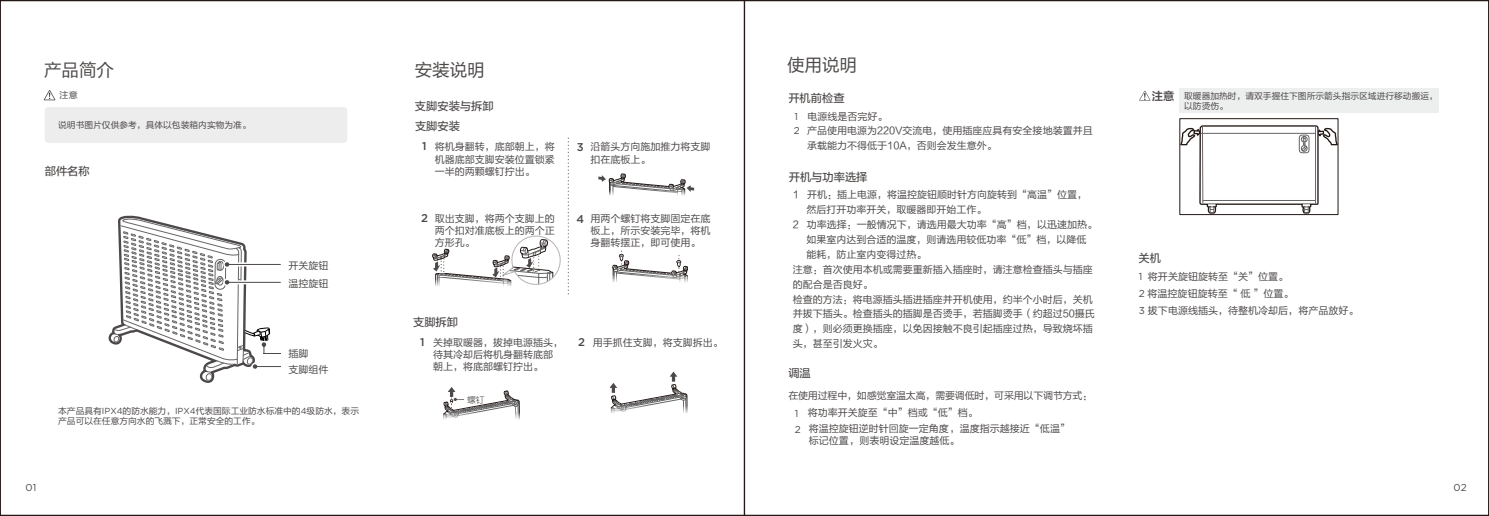
<style>
.page{position:relative;width:1489px;height:516px;background:#fff}
.page>*{position:absolute;margin:0;border:0;box-sizing:border-box;transform-origin:0 0}
.t1{font:17.5px "FZLTHK GBK1 0";color:#4c4948}
.t2{font:11.25px/20.2px "FZLTZHUNHK GBK1 0";color:#4c4948}
.t3{font:500 11.25px "Gotham";color:#4c4948}
.t4{font:10px/12px "FZLTHK GBK1 0";color:#4c4948}
.t5{font:10px "FZLTHK GBK1 0";letter-spacing:-.02em;color:#4c4948}
.t6{font:10px "Gotham";color:#4c4948}
.t7{font:9.88px "Gotham";color:#4c4948}
.t8{font:8.75px/10.5px "FZLTHK GBK1 0";color:#4c4948}
.t9{font:8.75px "FZLTHK GBK1 0";color:#4c4948;scale:1.04 1}
.t10{font:8.75px "FZLTXHK";color:#4c4948}
.s1{font-family:"Gotham"}
.s2{font-family:"Gotham";font-weight:500;font-size:11.25px}
.s3{font-family:"Gotham";font-size:9.88px}
.s4{font-family:"FZLTZCHK GBK1 0";font-size:11.25px}
</style>
<div class="page">
<svg style="left:44px;top:90px;width:11px;height:10px"></svg>
<div style="left:45px;top:107px;width:302px;height:36px;background:#eeedee;border-radius:4px"></div>
<svg style="left:109px;top:217px;width:172px;height:163px"></svg>
<svg style="left:598px;top:173px;width:96px;height:23px"></svg>
<svg style="left:432px;top:137px;width:137px;height:157px"></svg>
<svg style="left:612px;top:250px;width:76px;height:32px"></svg>
<svg style="left:443px;top:387px;width:77px;height:33px"></svg>
<svg style="left:610px;top:371px;width:77px;height:43px"></svg>
<svg style="left:1139px;top:91px;width:11px;height:10px"></svg>
<div style="left:1178px;top:88px;width:260px;height:25px;background:#edeeee"></div>
<div style="left:1179px;top:118px;width:159px;height:97px;border:1px solid #231815"></div>
<svg style="left:1179px;top:124px;width:160px;height:91px"></svg>
<h1 class="t1" style="left:44px;top:60px;width:72px">产品简介</h1>
<p class="t9" style="left:60px;top:90px;width:19px">注意</p>
<p class="t8" style="left:58px;top:119px;width:194px">说明书图片仅供参考，具体以包装箱内实物为准。</p>
<p class="t2" style="left:45px;top:161px;width:46px">部件名称</p>
<p class="t4" style="left:289px;top:257px;width:42px;line-height:17.9px">开关旋钮温控旋钮</p>
<p class="t4" style="left:289px;top:347px;width:21px">插脚</p>
<p class="t4" style="left:289px;top:363px;width:41px">支脚组件</p>
<p class="t8" style="left:58px;top:405px;width:302px">本产品具有<span class="s1">IPX4</span>的防水能力，<span class="s1">IPX4</span>代表国际工业防水标准中的<span class="s1">4</span>级防水，表示产品可以在任意方向水的飞溅下，正常安全的工作。</p>
<h1 class="t1" style="left:415px;top:60px;width:71px">安装说明</h1>
<p class="t2" style="left:415px;top:96px;width:80px">支脚安装与拆卸支脚安装</p>
<p class="t4" style="left:435px;top:141px;width:121px;text-align:justify;text-indent:-13px"><span class="s2">1</span> 将机身翻转，底部朝上，将机器底部支脚安装位置锁紧一半的两颗螺钉拧出。</p>
<p class="t4" style="left:435px;top:213px;width:121px;text-align:justify">取出支脚，将两个支脚上的两个扣对准底板上的两个正方形孔。</p>
<p class="t4" style="left:590px;top:141px;width:121px;text-indent:-14px"><span class="s2">3</span> 沿箭头方向施加推力将支脚扣在底板上。</p>
<p class="t3" style="left:421px;top:211px;width:8px">2</p>
<p class="t4" style="left:590px;top:213px;width:122px;text-align:justify;text-indent:-14px"><span class="s2">4</span> 用两个螺钉将支脚固定在底板上，所示安装完毕，将机身翻转摆正，即可使用。</p>
<p class="t2" style="left:413px;top:312px;width:46px">支脚拆卸</p>
<p class="t4" style="left:433px;top:336px;width:131px;text-indent:-13px"><span class="s2">1</span> 关掉取暖器，拔掉电源插头，待其冷却后将机身翻转底部朝上，将底部螺钉拧出。</p>
<p class="t4" style="left:578px;top:336px;width:146px"><span class="s2">2</span> 用手抓住支脚，将支脚拆出。</p>
<p class="t10" style="left:467px;top:394px;width:19px">螺钉</p>
<h1 class="t1" style="left:787px;top:55px;width:71px">使用说明</h1>
<p class="t2" style="left:788px;top:88px;width:58px">开机前检查</p>
<p class="t4" style="left:807px;top:109px;width:287px;line-height:14.5px;text-indent:-13px"><span class="s3">1</span> 电源线是否完好。<br>产品使用电源为220V交流电，使用插座应具有安全接地装置并且承载能力不得低于10A，否则会发生意外。</p>
<p class="t7" style="left:794px;top:124px;width:7px">2</p>
<p class="t2" style="left:789px;top:166px;width:80px">开机与功率选择</p>
<p class="t4" style="left:793px;top:189px;width:296px">1 开机：插上电源，将温控旋钮顺时针方向旋转到“高温”位置，</p>
<p class="t4" style="left:806px;top:203px;width:181px">然后打开功率开关，取暖器即开始工作。</p>
<p class="t4" style="left:793px;top:218px;width:306px">2 功率选择：一般情况下，请选用最大功率“高”档，以迅速加热。</p>
<p class="t4" style="left:806px;top:233px;width:282px">如果室内达到合适的温度，则请选用较低功率“低”档，以降低</p>
<p class="t4" style="left:806px;top:248px;width:121px">能耗，防止室内变得过热。</p>
<p class="t4" style="left:793px;top:263px;width:301px">注意：首次使用本机或需要重新插入插座时，请注意检查插头与插座</p>
<p class="t4" style="left:793px;top:278px;width:81px">的配合是否良好。</p>
<p class="t4" style="left:793px;top:293px;width:301px">检查的方法：将电源插头插进插座并开机使用，约半个小时后，关机</p>
<p class="t4" style="left:793px;top:308px;width:304px">并拔下插头。检查插头的插脚是否烫手，若插脚烫手（约超过50摄氏</p>
<p class="t4" style="left:793px;top:322px;width:301px">度），则必须更换插座，以免因接触不良引起插座过热，导致烧坏插</p>
<p class="t4" style="left:793px;top:337px;width:91px">头，甚至引发火灾。</p>
<p class="t2" style="left:788px;top:362px;width:24px">调温</p>
<p class="t5" style="left:788px;top:390px;width:305px">在使用过程中，如感觉室温太高，需要调低时，可采用以下调节方式：</p>
<p class="t4" style="left:795px;top:406px;width:184px"><span class="s1">1</span> 将功率开关旋至“中”档或“低”档。</p>
<p class="t4" style="left:809px;top:422px;width:263px">将温控旋钮逆时针回旋一定角度，温度指示越接近“低温”</p>
<p class="t4" style="left:809px;top:434px;width:152px">标记位置，则表明设定温度越低。</p>
<p class="t6" style="left:795px;top:423px;width:7px">2</p>
<p class="t8" style="left:1184px;top:90px;width:255px;text-indent:-32px"><span class="s4">注意</span> 取暖器加热时，请双手握住下图所示箭头指示区域进行移动搬运，以防烫伤。</p>
<p class="t2" style="left:1138px;top:248px;width:24px">关机</p>
<p class="t4" style="left:1139px;top:268px;width:221px;line-height:17px"><span class="s1">1</span> 将开关旋钮旋转至“关”位置。<br><span class="s1">2</span> 将温控旋钮旋转至“ 低 ”位置。<br><span class="s1">3</span> 拔下电源线插头，待整机冷却后，将产品放好。</p>
<p class="t6" style="left:25px;top:480px;width:12px">01</p>
<p class="t6" style="left:1453px;top:480px;width:15px">02</p>
</div>
